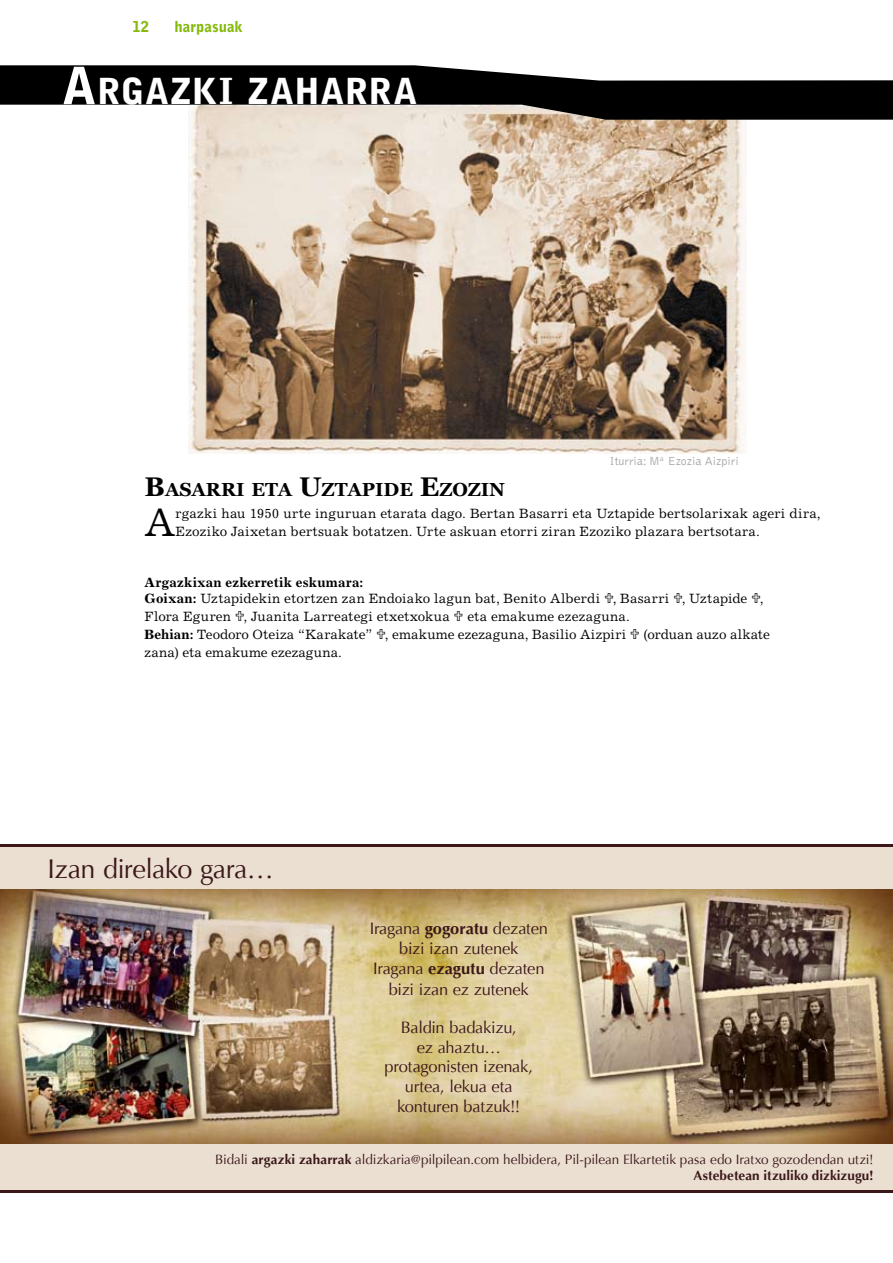
<style>
.page{position:relative;width:893px;height:1263px;background:#fff}
.page>*{position:absolute;margin:0;border:0;box-sizing:border-box;transform-origin:0 0}
.t1{font:39.75px "Excelsior";color:#000}
.t2{font:900 35.7px "Bell Gothic Std";letter-spacing:.01em;color:#fff}
.t3{font:27px "Optima";letter-spacing:-.02em;color:#3b171a}
.t4{font:700 18.9px "Georgia";color:#000}
.t5{font:16.5px/19.8px "Optima";letter-spacing:-.015em;color:#3b171a;text-align:center}
.t6{font:900 15px "Bell Gothic Std";color:#86ba0d}
.t7{font:13.5px/18px "Excelsior";letter-spacing:.015em;color:#000}
.t8{font:13.5px/16.2px "Optima";letter-spacing:-.005em;color:#3b171a;text-align:right}
.t9{font:300 12px "Bell Gothic";color:#a3a3a7}
.s1{font-size:51px}
.s2{font-size:27px}
.s3{font-weight:700}
</style>
<div class="page">
<img style="left:188px;top:120px;width:558px;height:334px">
<svg style="left:0;top:65px;width:893px;height:55px;fill:#000"></svg>
<div style="left:0;top:846px;width:893px;height:345px;background:#ebdfd1"></div>
<img style="left:0;top:890px;width:893px;height:253px">
<hr style="left:0;top:844px;width:893px;height:3px;background:#3b171a">
<hr style="left:0;top:1191px;width:893px;height:2px;background:#3b171a">
<p class="t6" style="left:133px;top:18px;width:18px">12</p>
<p class="t6" style="left:175px;top:18px;width:70px">harpasuak</p>
<h2 class="t2" style="left:62px;top:71px;width:357px"><span class="s1">A</span>RGAZKI ZAHARRA</h2>
<h3 class="t4" style="left:145px;top:478px;width:362px"><span class="s2">B</span>ASARRI ETA <span class="s2">U</span>ZTAPIDE <span class="s2">E</span>ZOZIN</h3>
<p class="t9" style="left:610px;top:454px;width:130px">Iturria: Mª Ezozia Aizpiri</p>
<h1 class="t1" style="left:145px;top:499px;width:32px">A</h1>
<p class="t7" style="left:176px;top:504px;width:647px">rgazki hau 1950 urte inguruan etarata dago. Bertan Basarri eta Uztapide bertsolarixak ageri dira,<br>Ezoziko Jaixetan bertsuak botatzen. Urte askuan etorri ziran Ezoziko plazara bertsotara.</p>
<p class="t7" style="left:145px;top:573px;width:620px;line-height:16.5px"><span class="s3">Argazkixan ezkerretik eskumara:<br>Goixan:</span> Uztapidekin etortzen zan Endoiako lagun bat, Benito Alberdi , Basarri , Uztapide ,</p>
<p class="t7" style="left:145px;top:607px;width:307px">Flora Eguren , Juanita Larreategi etxetxokua</p>
<p class="t7" style="left:145px;top:607px;width:487px;text-align:right">eta emakume ezezaguna.<br><span class="s3">Behian:</span> Teodoro Oteiza “Karakate” , emakume ezezaguna, Basilio Aizpiri</p>
<p class="t7" style="left:643px;top:625px;width:128px">(orduan auzo alkate</p>
<p class="t7" style="left:145px;top:643px;width:199px">zana) eta emakume ezezaguna.</p>
<h3 class="t3" style="left:48px;top:853px;width:228px">Izan direlako gara…</h3>
<p class="t5" style="left:370px;top:919px;width:180px">Iragana <span class="s3">gogoratu</span> dezaten bizi izan zutenek<br>Iragana <span class="s3">ezagutu</span> dezaten</p>
<p class="t5" style="left:389px;top:980px;width:142px">bizi izan ez zutenek</p>
<p class="t5" style="left:384px;top:1017px;width:150px">Baldin badakizu,<br>ez ahaztu… protagonisten izenak, urtea, lekua eta konturen batzuk!!</p>
<p class="t8" style="left:215px;top:1151px;width:660px">Bidali <span class="s3">argazki zaharrak</span> aldizkaria@pilpilean.com helbidera, Pil-pilean Elkartetik pasa edo Iratxo gozodendan utzi!<br><span class="s3">Astebetean itzuliko dizkizugu!</span></p>
</div>
